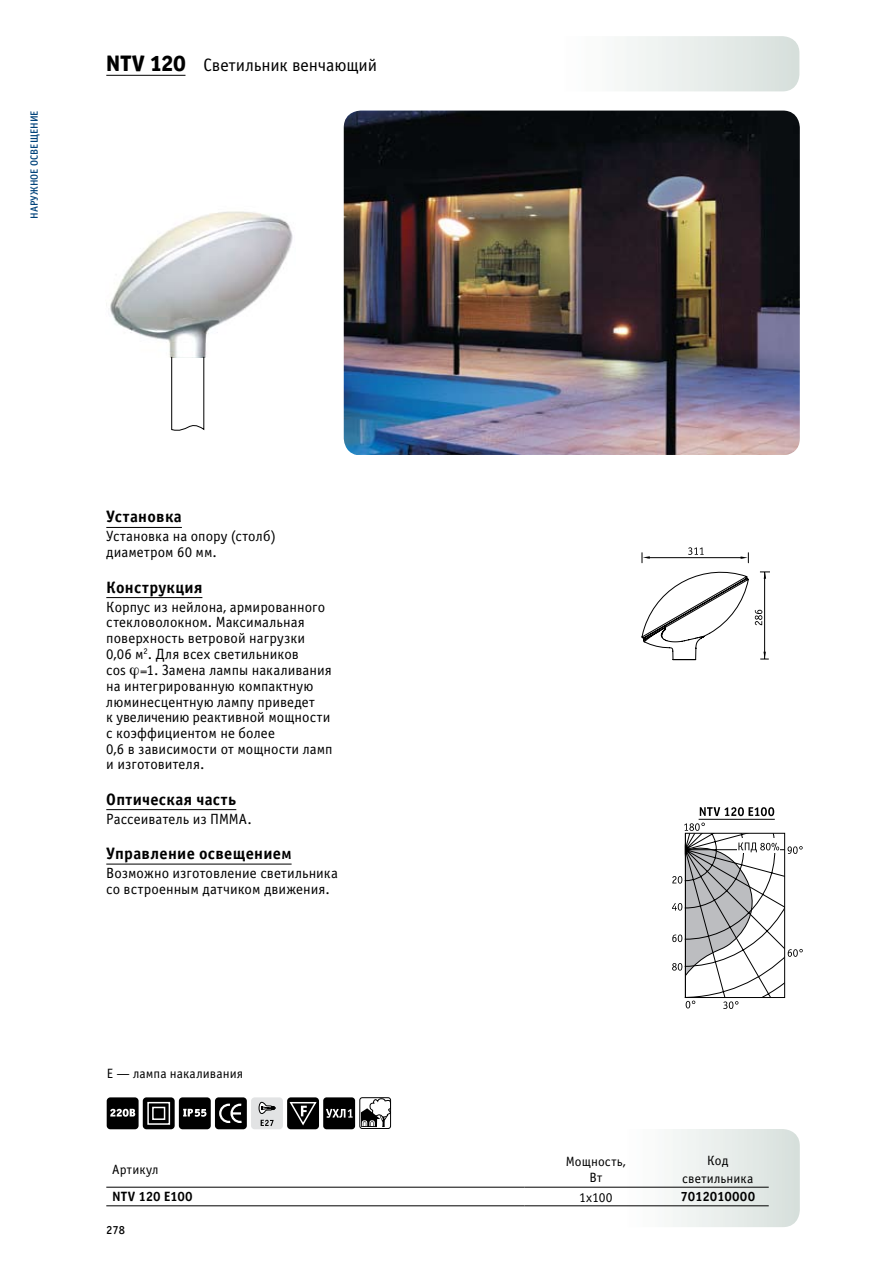
<style>
.page{position:relative;width:893px;height:1263px;background:#fff}
.page>*{position:absolute;margin:0;border:0;box-sizing:border-box;transform-origin:0 0}
.t1{font:18px "Officina Sans Book C";letter-spacing:-.005em;color:#000}
.t2{font:16.5px "Officina Sans Bold C";letter-spacing:.02em;color:#000}
.t3{font:14.85px/15.8px "Officina Sans Book C";letter-spacing:.005em;color:#000}
.t4{font:13.5px/16.5px "Officina Sans Book C";letter-spacing:.01em;color:#000;text-align:center}
.t5{font:13.5px "Officina Sans Bold C";letter-spacing:-.005em;color:#000}
.t6{font:12px "Officina Sans Medium C";color:#000}
.t7{font:10.5px "Officina Sans Medium C";letter-spacing:.01em;color:#00427a}
.s1{font-family:"Officina Sans Extra Bold C";font-size:22.5px}
</style>
<div class="page">
<svg style="left:613px;top:1129px;width:187px;height:98px"></svg>
<hr style="left:106px;top:75px;width:79px;height:1px;background:#000">
<img style="left:344px;top:111px;width:456px;height:344px">
<hr style="left:106px;top:527px;width:76px;height:1px;background:#000">
<hr style="left:106px;top:597px;width:96px;height:1px;background:#000">
<hr style="left:106px;top:809px;width:130px;height:1px;background:#000">
<hr style="left:106px;top:864px;width:186px;height:1px;background:#000">
<img style="left:110px;top:211px;width:183px;height:146px">
<hr style="left:106px;top:1187px;width:419px;height:1px;background:#000">
<hr style="left:525px;top:1187px;width:142px;height:1px;background:#000">
<hr style="left:667px;top:1187px;width:102px;height:1px;background:#000">
<hr style="left:106px;top:1205px;width:419px;height:1px;background:#000">
<hr style="left:525px;top:1205px;width:142px;height:1px;background:#000">
<hr style="left:667px;top:1205px;width:102px;height:1px;background:#000">
<div style="left:107px;top:1097px;width:32px;height:32px;background:#000;border-radius:4px"></div>
<svg style="left:110px;top:1109px;width:25px;height:8px"></svg>
<div style="left:143px;top:1097px;width:32px;height:32px;background:#000;border-radius:4px"></div>
<svg style="left:147px;top:1101px;width:24px;height:24px"></svg>
<div style="left:179px;top:1097px;width:32px;height:32px;background:#000;border-radius:4px"></div>
<svg style="left:183px;top:1109px;width:23px;height:8px"></svg>
<div style="left:215px;top:1097px;width:32px;height:32px;background:#000;border-radius:4px"></div>
<svg style="left:219px;top:1103px;width:23px;height:20px"></svg>
<div style="left:251px;top:1097px;width:32px;height:32px;background:#e2e3e4;border-radius:4px"></div>
<svg style="left:259px;top:1102px;width:16px;height:24px"></svg>
<div style="left:287px;top:1097px;width:32px;height:32px;background:#000;border-radius:4px"></div>
<svg style="left:289px;top:1102px;width:28px;height:24px"></svg>
<div style="left:323px;top:1097px;width:32px;height:32px;background:#000;border-radius:3px"></div>
<svg style="left:326px;top:1109px;width:27px;height:9px"></svg>
<div style="left:359px;top:1097px;width:32px;height:32px;border:1px solid #000;border-radius:3px"></div>
<svg style="left:361px;top:1097px;width:31px;height:30px"></svg>
<svg style="left:171px;top:356px;width:33px;height:75px"></svg>
<hr style="left:764px;top:572px;width:1px;height:87px;background:#000">
<hr style="left:699px;top:819px;width:76px;height:1px;background:#000">
<svg style="left:700px;top:807px;width:74px;height:9px"></svg>
<svg style="left:760px;top:652px;width:9px;height:8px"></svg>
<svg style="left:760px;top:571px;width:10px;height:8px"></svg>
<svg style="left:672px;top:822px;width:131px;height:187px"></svg>
<svg style="left:641px;top:547px;width:108px;height:113px"></svg>
<svg style="left:755px;top:610px;width:7px;height:15px"></svg>
<svg style="left:626px;top:36px;width:173px;height:55px"></svg>
<p class="t7" style="left:29px;top:219px;width:110px;rotate:-90deg">наружное освещение</p>
<p class="t1" style="left:106px;top:55px;width:272px"><span class="s1">NTV 120</span> Светильник венчающий</p>
<p class="t2" style="left:106px;top:508px;width:77px">Установка</p>
<p class="t3" style="left:106px;top:529px;width:171px">Установка на опору (столб) диаметром 60 мм.</p>
<p class="t2" style="left:106px;top:578px;width:98px">Конструкция</p>
<p class="t3" style="left:106px;top:599px;width:220px">Корпус из нейлона, армированного стекловолокном. Максимальная поверхность ветровой нагрузки<br>0,06 м<sup>2</sup>. Для всех светильников<br>cos</p>
<p class="t3" style="left:106px;top:662px;width:228px;text-indent:40px">1. Замена лампы накаливания на интегрированную компактную люминесцентную лампу приведет<br>к увеличению реактивной мощности с коэффициентом не более<br>0,6 в зависимости от мощности ламп и изготовителя.</p>
<p class="t2" style="left:106px;top:790px;width:131px">Оптическая часть</p>
<p class="t3" style="left:106px;top:811px;width:147px">Рассеиватель из ПММА.</p>
<p class="t2" style="left:106px;top:844px;width:187px">Управление освещением</p>
<p class="t3" style="left:106px;top:865px;width:233px">Возможно изготовление светильника со встроенным датчиком движения.</p>
<p class="t4" style="left:107px;top:1065px;width:138px">E — лампа накаливания</p>
<p class="t4" style="left:112px;top:1161px;width:48px">Артикул</p>
<p class="t4" style="left:566px;top:1153px;width:61px">Мощность,<br>Вт</p>
<p class="t4" style="left:682px;top:1152px;width:73px;line-height:18px">Код светильника</p>
<p class="t5" style="left:112px;top:1189px;width:82px">NTV 120 E100</p>
<p class="t4" style="left:579px;top:1189px;width:35px">1x100</p>
<p class="t5" style="left:680px;top:1189px;width:76px">7012010000</p>
<p class="t6" style="left:106px;top:1223px;width:20px">278</p>
</div>
